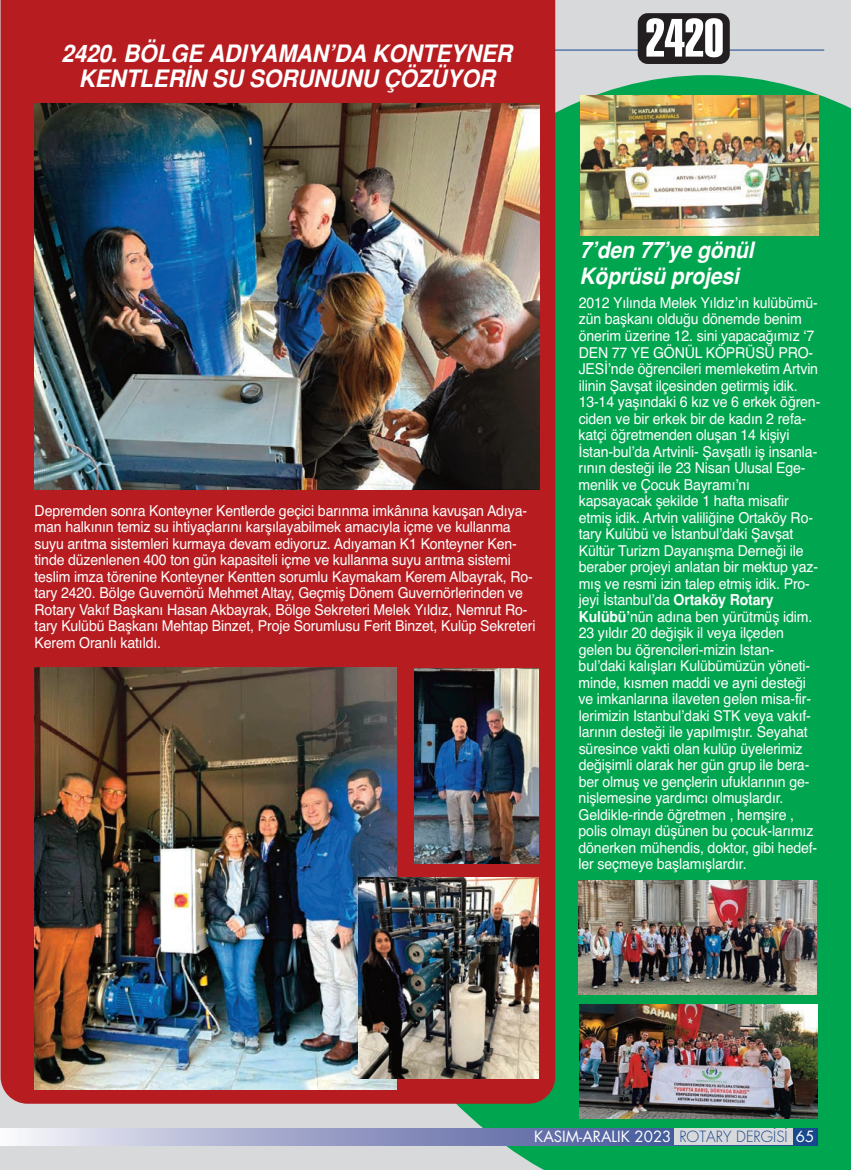
<style>
.page{position:relative;width:851px;height:1170px;background:#fff}
.page>*{position:absolute;margin:0;border:0;box-sizing:border-box;transform-origin:0 0}
.t1{font:52.8px "Helveticam Extra Compress";color:#fff}
.t2{font:italic 700 24px "Helveticam";letter-spacing:-.01em;color:#fff;scale:.94 1}
.t3{font:italic 700 22.5px/26.8px "Helveticam";letter-spacing:-.01em;color:#fff;scale:.94 1}
.t4{font:15px/16.5px "Helvetica";letter-spacing:-.01em;color:#fff;scale:.94 1}
.t5{font:15px "Futura Bookm";color:#fff}
.s1{font-family:"Helveticam";font-weight:700}
.s2{font-family:"Futura Lightm";color:#18468e}
</style>
<div class="page">
<div style="left:0;top:0;width:850px;height:1169px;background:#d8d9db"></div>
<div style="left:282px;top:75px;width:568px;height:1094px;background:#00a54f"></div>
<hr style="left:8px;top:50px;width:816px;height:1px;background:#18468e">
<svg style="left:0;top:1128px;width:1px;height:16px"></svg>
<svg style="left:1px;top:1127px;width:816px;height:17px;background:#94a0c3"></svg>
<div style="left:674px;top:1127px;width:118px;height:17px;background:#d8d9db"></div>
<div style="left:1px;top:0;width:554px;height:1103px;background:#b61c20"></div>
<div style="left:637px;top:13px;width:92px;height:51px;background:#231f20;border-radius:10px"></div>
<img style="left:35px;top:103px;width:504px;height:386px">
<img style="left:35px;top:668px;width:361px;height:421px">
<img style="left:414px;top:668px;width:124px;height:195px">
<img style="left:358px;top:877px;width:180px;height:201px">
<img style="left:580px;top:95px;width:238px;height:140px">
<img style="left:578px;top:880px;width:238px;height:114px">
<img style="left:579px;top:1004px;width:238px;height:113px">
<h2 class="t2" style="left:62px;top:39px;width:481px">2420. BÖLGE ADIYAMAN’DA KONTEYNER</h2>
<h2 class="t2" style="left:79px;top:65px;width:444px">KENTLERİN SU SORUNUNU ÇÖZÜYOR</h2>
<h1 class="t1" style="left:645px;top:6px;width:80px">2420</h1>
<p class="t4" style="left:34px;top:502px;width:534px">Depremden sonra Konteyner Kentlerde geçici barınma imkânına kavuşan Adıya&shy;man halkının temiz su ihtiyaçlarını karşılayabilmek amacıyla içme ve kullanma suyu arıtma sistemleri kurmaya devam ediyoruz. Adıyaman K1 Konteyner Ken&shy;tinde düzenlenen 400 ton gün kapasiteli içme ve kullanma suyu arıtma sistemi teslim imza törenine Konteyner Kentten sorumlu Kaymakam Kerem Albayrak, Ro&shy;tary 2420. Bölge Guvernörü Mehmet Altay, Geçmiş Dönem Guvernörlerinden ve Rotary Vakıf Başkanı Hasan Akbayrak, Bölge Sekreteri Melek Yıldız, Nemrut Ro&shy;tary Kulübü Başkanı Mehtap Binzet, Proje Sorumlusu Ferit Binzet, Kulüp Sekreteri Kerem Oranlı katıldı.</p>
<h3 class="t3" style="left:579px;top:236px;width:187px">7’den 77’ye gönül<br>Köprüsü projesi</h3>
<p class="t4" style="left:578px;top:294px;width:259px">2012 Yılında Melek Yıldız’ın kulübümü&shy;zün başkanı olduğu dönemde benim önerim üzerine 12. sini yapacağımız ‘7<br>DEN 77 YE GÖNÜL KÖPRÜSÜ PRO-JESİ’nde öğrencileri memleketim Artvin ilinin Şavşat ilçesinden getirmiş idik.<br>13-14 yaşındaki 6 kız ve 6 erkek öğren&shy;ciden ve bir erkek bir de kadın 2 refa&shy;katçi öğretmenden oluşan 14 kişiyi İstan-bul’da Artvinli- Şavşatlı iş insanla&shy;rının desteği ile 23 Nisan Ulusal Ege&shy;menlik ve Çocuk Bayramı’nı kapsayacak şekilde 1 hafta misafir etmiş idik. Artvin valiliğine Ortaköy Ro&shy;tary Kulübü ve İstanbul’daki Şavşat Kültür Turizm Dayanışma Derneği ile beraber projeyi anlatan bir mektup yaz&shy;mış ve resmi izin talep etmiş idik. Pro&shy;jeyi İstanbul’da <span class="s1">Ortaköy Rotary Kulübü’</span>nün adına ben yürütmüş idim.<br>23 yıldır 20 değişik il veya ilçeden gelen bu öğrencileri-mizin Istan&shy;bul’daki kalışları Kulübümüzün yöneti&shy;minde, kısmen maddi ve ayni desteği ve imkanlarına ilaveten gelen misa-fir&shy;lerimizin Istanbul’daki STK veya vakıf&shy;larının desteği ile yapılmıştır. Seyahat süresince vakti olan kulüp üyelerimiz değişimli olarak her gün grup ile bera&shy;ber olmuş ve gençlerin ufuklarının ge&shy;nişlemesine yardımcı olmuşlardır.<br>Geldikle-rinde öğretmen , hemşire , polis olmayı düşünen bu çocuk-larımız dönerken mühendis, doktor, gibi hedef&shy;ler seçmeye başlamışlardır.</p>
<p class="t5" style="left:534px;top:1126px;width:282px">KASIM-ARALIK 2023 <span class="s2">ROTARY DERGİSİ</span> 65</p>
</div>
